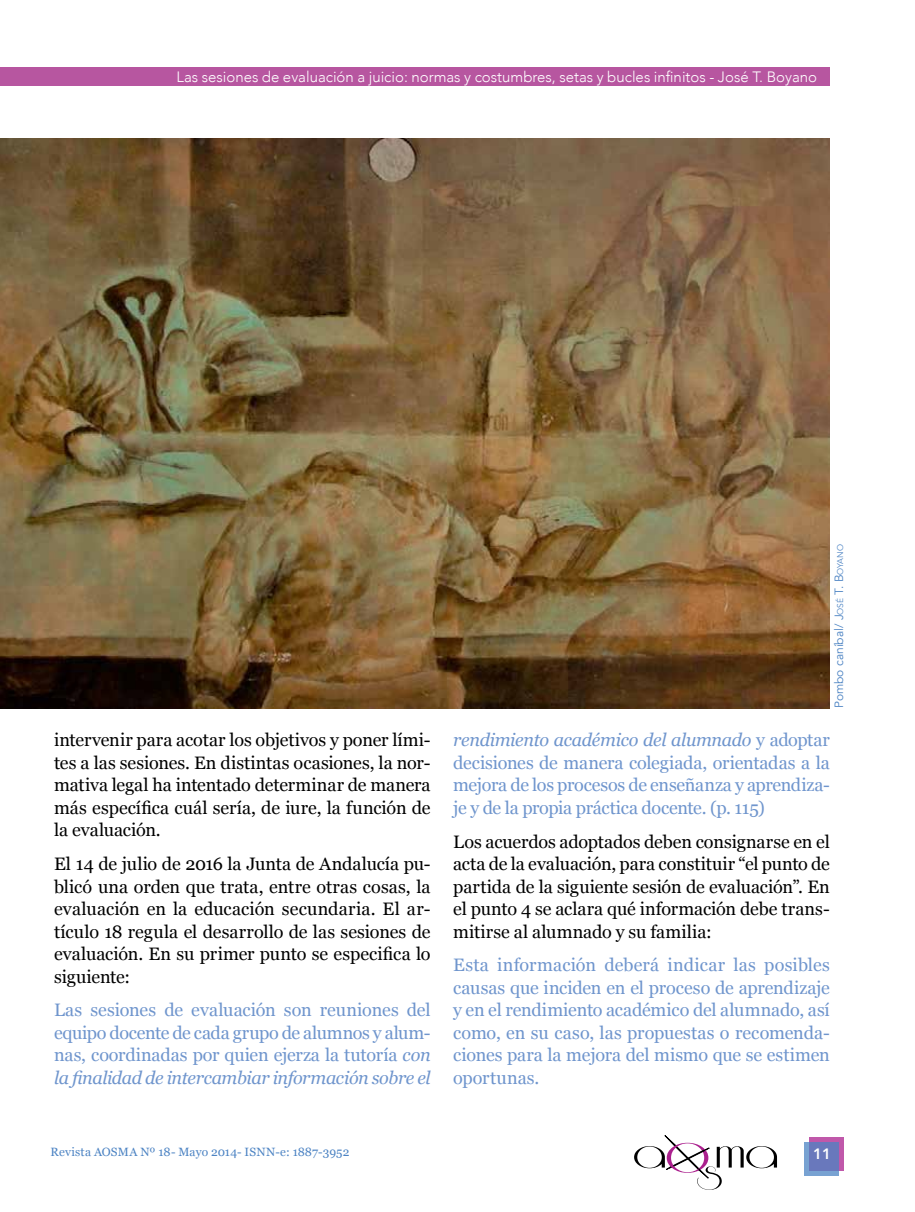
<style>
.page{position:relative;width:915px;height:1212px;background:#fff}
.page>*{position:absolute;margin:0;border:0;box-sizing:border-box;transform-origin:0 0}
.t1{font:18px/22.5px "Georgia";color:#000;text-align:justify}
.t2{font:18px/22.5px "Georgia";letter-spacing:-.01em;color:#6f95cd;text-align:justify}
.t3{font:300 15px "Avenir";color:#fff}
.t4{font:800 15px "Avenir";color:#fff}
.t5{font:12px "Georgia";letter-spacing:.005em;color:#4c83c3}
.t6{font:12px "Avenir";color:#4c83c3}
.s1{font-style:inherit}
.s2{font-size:8.4px}
.s3{font-style:italic}
</style>
<div class="page">
<div style="left:809px;top:1137px;width:34px;height:34px;background:linear-gradient(to right,#c058aa,#c058aa)"></div>
<svg style="left:804px;top:1142px;width:34px;height:34px"></svg>
<svg style="left:634px;top:1135px;width:142px;height:55px"></svg>
<div style="left:0;top:67px;width:829px;height:18px;background:#b756a0"></div>
<img style="left:0;top:139px;width:829px;height:569px">
<p class="t3" style="left:176px;top:68px;width:642px">Las sesiones de evaluación a juicio: normas y costumbres, setas y bucles infinitos - José T. Boyano</p>
<p class="t6" style="left:831px;top:708px;width:165px;rotate:-90deg">Pombo caníbal/ <span class="s1">J</span><span class="s2">osé</span> <span class="s1">T. B</span><span class="s2">oyano</span></p>
<p class="t1" style="left:54px;top:728px;width:378px">intervenir para acotar los objetivos y poner lími&shy;tes a las sesiones. En distintas ocasiones, la nor&shy;mativa legal ha intentado determinar de manera más específica cuál sería, de iure, la función de la evaluación.</p>
<p class="t1" style="left:54px;top:852px;width:378px">El 14 de julio de 2016 la Junta de Andalucía pu&shy;blicó una orden que trata, entre otras cosas, la evaluación en la educación secundaria. El ar&shy;tículo 18 regula el desarrollo de las sesiones de evaluación. En su primer punto se especifica lo siguiente:</p>
<p class="t2" style="left:54px;top:998px;width:378px">Las sesiones de evaluación son reuniones del equipo docente de cada grupo de alumnos y alum&shy;nas, coordinadas por quien ejerza la tutoría <span class="s3">con la finalidad de intercambiar información sobre el</span></p>
<p class="t2" style="left:453px;top:728px;width:378px"><span class="s3">rendimiento académico del alumnado</span> y adoptar decisiones de manera colegiada, orientadas a la mejora de los procesos de enseñanza y aprendiza&shy;je y de la propia práctica docente. (p. 115)</p>
<p class="t1" style="left:453px;top:829px;width:378px">Los acuerdos adoptados deben consignarse en el acta de la evaluación, para constituir “el punto de partida de la siguiente sesión de evaluación”. En el punto 4 se aclara qué información debe trans&shy;mitirse al alumnado y su familia:</p>
<p class="t2" style="left:453px;top:953px;width:378px">Esta información deberá indicar las posibles causas que inciden en el proceso de aprendizaje y en el rendimiento académico del alumnado, así como, en su caso, las propuestas o recomenda&shy;ciones para la mejora del mismo que se estimen oportunas.</p>
<p class="t5" style="left:50px;top:1143px;width:300px">Revista AOSMA Nº 18- Mayo 2014- ISNN-e: 1887-3952</p>
<p class="t4" style="left:812px;top:1140px;width:19px">11</p>
</div>
